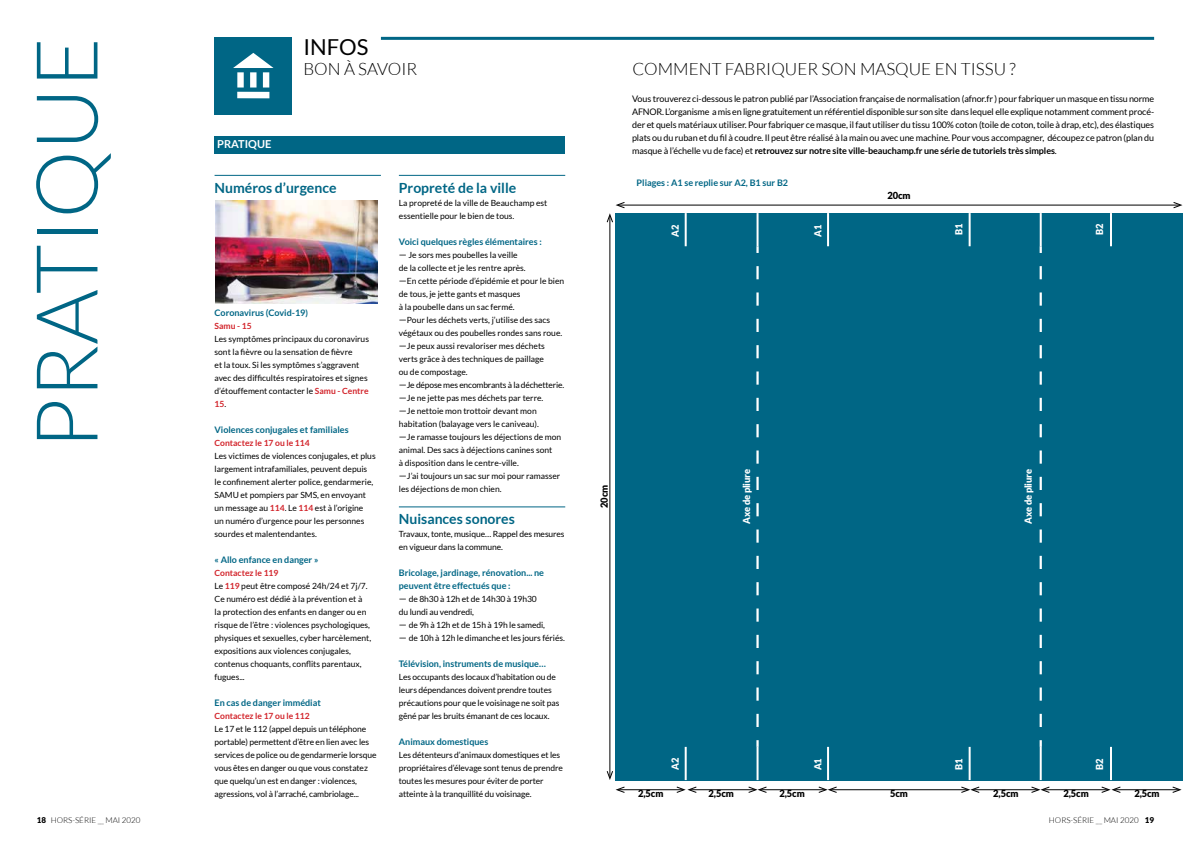
<style>
.page{position:relative;width:1191px;height:842px;background:#fff}
.page>*{position:absolute;margin:0;border:0;box-sizing:border-box;transform-origin:0 0}
.t1{font:300 85.6px "Lato";color:#006685}
.t2{font:22px "Lato";color:#000}
.t3{font:300 17px "Lato";color:#000}
.t4{font:700 14px "Lato";color:#006685}
.t5{font:700 11px "Lato";color:#fff}
.t6{font:900 9.8px "Lato";letter-spacing:-.01em;color:#000;scale:.96 1}
.t7{font:900 9.8px "Lato";letter-spacing:-.01em;color:#fff;scale:.96 1}
.t8{font:9px/13px "Lato";letter-spacing:-.01em;color:#000;text-align:justify}
.t9{font:700 9px/13px "Lato";color:#006685}
.t10{font:8.5px/13px "Lato";color:#000}
.t11{font:700 8.5px "Lato";color:#d2232a}
.t12{font:300 8px "Lato";color:#000}
.s1{font-size:8.5px}
.s2{font-weight:700;color:#d2232a}
.s3{font-size:9.8px}
.s4{font-weight:700}
.s5{font-weight:900}
</style>
<div class="page">
<hr style="left:381px;top:37px;width:773px;height:3px;background:#006685">
<div style="left:214px;top:37px;width:78px;height:77px;background:#006685"></div>
<svg style="left:233px;top:53px;width:40px;height:45px"></svg>
<div style="left:214px;top:137px;width:351px;height:17px;background:#006685"></div>
<hr style="left:214px;top:175px;width:167px;height:1px;background:#006685">
<hr style="left:399px;top:175px;width:166px;height:1px;background:#006685">
<hr style="left:399px;top:506px;width:166px;height:1px;background:#006685">
<img style="left:215px;top:200px;width:162px;height:103px">
<div style="left:615px;top:213px;width:567px;height:567px;background:#006685"></div>
<hr style="left:684px;top:747px;width:2px;height:33px;background:#fff">
<hr style="left:756px;top:747px;width:2px;height:33px;background:#fff">
<hr style="left:827px;top:747px;width:2px;height:33px;background:#fff">
<hr style="left:1039px;top:747px;width:2px;height:33px;background:#fff">
<hr style="left:1110px;top:747px;width:2px;height:33px;background:#fff">
<hr style="left:968px;top:747px;width:2px;height:33px;background:#fff">
<hr style="left:684px;top:213px;width:2px;height:33px;background:#fff">
<hr style="left:756px;top:213px;width:2px;height:33px;background:#fff">
<hr style="left:827px;top:213px;width:2px;height:33px;background:#fff">
<hr style="left:1039px;top:213px;width:2px;height:33px;background:#fff">
<hr style="left:1110px;top:213px;width:2px;height:33px;background:#fff">
<hr style="left:968px;top:213px;width:2px;height:33px;background:#fff">
<svg style="left:756px;top:740px;width:2px;height:7px"></svg>
<svg style="left:756px;top:266px;width:2px;height:461px"></svg>
<svg style="left:756px;top:246px;width:2px;height:7px"></svg>
<hr style="left:609px;top:216px;width:1px;height:561px;background:#000">
<svg style="left:606px;top:771px;width:7px;height:9px"></svg>
<hr style="left:618px;top:205px;width:561px;height:1px;background:#000">
<svg style="left:606px;top:202px;width:18px;height:20px"></svg>
<svg style="left:1173px;top:202px;width:9px;height:6px"></svg>
<hr style="left:618px;top:789px;width:65px;height:1px;background:#000">
<svg style="left:615px;top:786px;width:9px;height:7px"></svg>
<hr style="left:690px;top:789px;width:64px;height:1px;background:#000">
<svg style="left:676px;top:786px;width:20px;height:7px"></svg>
<hr style="left:760px;top:789px;width:65px;height:1px;background:#000">
<svg style="left:748px;top:786px;width:18px;height:7px"></svg>
<hr style="left:973px;top:789px;width:64px;height:1px;background:#000">
<hr style="left:830px;top:789px;width:137px;height:1px;background:#000">
<svg style="left:818px;top:786px;width:18px;height:7px"></svg>
<svg style="left:961px;top:786px;width:18px;height:7px"></svg>
<hr style="left:1043px;top:789px;width:64px;height:1px;background:#000">
<svg style="left:1031px;top:786px;width:18px;height:7px"></svg>
<hr style="left:1114px;top:789px;width:64px;height:1px;background:#000">
<svg style="left:1101px;top:786px;width:19px;height:7px"></svg>
<svg style="left:1172px;top:786px;width:9px;height:7px"></svg>
<svg style="left:1039px;top:740px;width:2px;height:7px"></svg>
<svg style="left:1039px;top:266px;width:2px;height:461px"></svg>
<svg style="left:1039px;top:246px;width:2px;height:7px"></svg>
<h1 class="t1" style="left:21px;top:449px;width:414px;rotate:-90deg">PRATIQUE</h1>
<h2 class="t2" style="left:303px;top:34px;width:67px">INFOS</h2>
<h3 class="t3" style="left:303px;top:60px;width:115px">BON À SAVOIR</h3>
<h3 class="t3" style="left:632px;top:60px;width:385px">COMMENT FABRIQUER SON MASQUE EN TISSU ?</h3>
<p class="t5" style="left:217px;top:138px;width:56px">PRATIQUE</p>
<h3 class="t4" style="left:214px;top:180px;width:123px">Numéros d’urgence</h3>
<p class="t9" style="left:214px;top:306px;width:95px">Coronavirus (Covid-19<span class="s1">)</span></p>
<p class="t11" style="left:214px;top:321px;width:39px">Samu - 15</p>
<p class="t10" style="left:214px;top:333px;width:156px">Les symptômes principaux du coronavirus sont la fièvre ou la sensation de fièvre<br>et la toux. Si les symptômes s’aggravent avec des difficultés respiratoires et signes d’étouffement contacter le <span class="s2">Samu - Centre 15</span>.</p>
<p class="t9" style="left:214px;top:423px;width:136px">Violences conjugales et familiales</p>
<p class="t11" style="left:214px;top:438px;width:97px">Contactez le 17 ou le 114</p>
<p class="t10" style="left:214px;top:450px;width:163px">Les victimes de violences conjugales, et plus largement intrafamiliales, peuvent depuis le confinement alerter police, gendarmerie, SAMU et pompiers par SMS, en envoyant un message au <span class="s2">114</span>. Le <span class="s2">114</span> est à l’origine<br>un numéro d’urgence pour les personnes sourdes et malentendantes.</p>
<p class="t9" style="left:214px;top:553px;width:105px">« Allo enfance en danger »</p>
<p class="t10" style="left:214px;top:567px;width:158px"><span class="s2">Contactez le 119<br></span>Le <span class="s2">119</span> peut être composé 24h/24 et 7j/7.<br>Ce numéro est dédié à la prévention et à<br>la protection des enfants en danger ou en risque de l’être : violences psychologiques, physiques et sexuelles, cyber harcèlement, expositions aux violences conjugales, contenus choquants, conflits parentaux, fugues...</p>
<p class="t9" style="left:214px;top:696px;width:108px">En cas de danger immédiat</p>
<p class="t11" style="left:214px;top:711px;width:97px">Contactez le 17 ou le 112</p>
<p class="t10" style="left:214px;top:723px;width:163px">Le 17 et le 112 (appel depuis un téléphone portable) permettent d’être en lien avec les services de police ou de gendarmerie lorsque vous êtes en danger ou que vous constatez que quelqu’un est en danger : violences, agressions, vol à l’arraché, cambriolage...</p>
<h3 class="t4" style="left:399px;top:180px;width:119px">Propreté de la ville</h3>
<p class="t10" style="left:399px;top:196px;width:150px">La propreté de la ville de Beauchamp est essentielle pour le bien de tous.</p>
<p class="t9" style="left:399px;top:235px;width:144px">Voici quelques règles élémentaires :</p>
<p class="t10" style="left:399px;top:248px;width:167px"><span class="s3">—</span> Je sors mes poubelles la veille<br>de la collecte et je les rentre après.<br><span class="s3">—</span>En cette période d’épidémie et pour le bien de tous, je jette gants et masques<br>à la poubelle dans un sac fermé.<br><span class="s3">—</span>Pour les déchets verts, j’utilise des sacs végétaux ou des poubelles rondes sans roue. <span class="s3">—</span>Je peux aussi revaloriser mes déchets verts grâce à des techniques de paillage<br>ou de compostage.<br><span class="s3">—</span>Je dépose mes encombrants à la déchetterie. <span class="s3">—</span>Je ne jette pas mes déchets par terre.<br><span class="s3">—</span>Je nettoie mon trottoir devant mon habitation (balayage vers le caniveau).<br><span class="s3">—</span>Je ramasse toujours les déjections de mon animal. Des sacs à déjections canines sont<br>à disposition dans le centre-ville.<br><span class="s3">—</span>J’ai toujours un sac sur moi pour ramasser les déjections de mon chien.</p>
<h3 class="t4" style="left:399px;top:511px;width:117px">Nuisances sonores</h3>
<p class="t10" style="left:399px;top:528px;width:167px">Travaux, tonte, musique… Rappel des mesures en vigueur dans la commune.</p>
<p class="t9" style="left:399px;top:566px;width:147px">Bricolage, jardinage, rénovation... ne peuvent être effectués que :</p>
<p class="t10" style="left:399px;top:593px;width:139px"><span class="s3">—</span> de 8h30 à 12h et de 14h30 à 19h30 du lundi au vendredi,</p>
<p class="t10" style="left:399px;top:619px;width:148px"><span class="s3">—</span> de 9h à 12h et de 15h à 19h le samedi,</p>
<p class="t10" style="left:399px;top:632px;width:167px"><span class="s3">—</span> de 10h à 12h le dimanche et les jours fériés.</p>
<p class="t9" style="left:399px;top:657px;width:148px">Télévision, instruments de musique…</p>
<p class="t10" style="left:399px;top:671px;width:162px">Les occupants des locaux d’habitation ou de leurs dépendances doivent prendre toutes précautions pour que le voisinage ne soit pas gêné par les bruits émanant de ces locaux.</p>
<p class="t9" style="left:399px;top:735px;width:91px">Animaux domestiques</p>
<p class="t10" style="left:399px;top:749px;width:166px">Les détenteurs d’animaux domestiques et les propriétaires d’élevage sont tenus de prendre toutes les mesures pour éviter de porter atteinte à la tranquillité du voisinage.</p>
<p class="t8" style="left:632px;top:92px;width:523px">Vous trouverez ci-dessous le patron publié par l’Association française de normalisation (afnor.fr ) pour fabriquer un masque en tissu norme AFNOR. L’organisme a mis en ligne gratuitement un référentiel disponible sur son site dans lequel elle explique notamment comment procé&shy;der et quels matériaux utiliser. Pour fabriquer ce masque, il faut utiliser du tissu 100% coton (toile de coton, toile à drap, etc), des élastiques plats ou du ruban et du fil à coudre. Il peut être réalisé à la main ou avec une machine. Pour vous accompagner, découpez ce patron (plan du masque à l’échelle vu de face) et <span class="s4">retrouvez sur notre site ville-beauchamp.fr une série de tutoriels très simples</span>.</p>
<p class="t9" style="left:636px;top:176px;width:153px">Pliages : A1 se replie sur A2, B1 sur B2</p>
<p class="t7" style="left:669px;top:237px;width:14px;rotate:-90deg">A2</p>
<p class="t7" style="left:812px;top:237px;width:14px;rotate:-90deg">A1</p>
<p class="t6" style="left:887px;top:190px;width:26px">20cm</p>
<p class="t7" style="left:953px;top:235px;width:13px;rotate:-90deg">B1</p>
<p class="t7" style="left:1093px;top:235px;width:13px;rotate:-90deg">B2</p>
<p class="t6" style="left:598px;top:508px;width:26px;rotate:-90deg">20cm</p>
<p class="t7" style="left:741px;top:524px;width:59px;rotate:-90deg">Axe de pliure</p>
<p class="t7" style="left:1022px;top:524px;width:59px;rotate:-90deg">Axe de pliure</p>
<p class="t7" style="left:669px;top:770px;width:14px;rotate:-90deg">A2</p>
<p class="t7" style="left:812px;top:770px;width:14px;rotate:-90deg">A1</p>
<p class="t7" style="left:953px;top:770px;width:13px;rotate:-90deg">B1</p>
<p class="t7" style="left:1093px;top:770px;width:13px;rotate:-90deg">B2</p>
<p class="t6" style="left:638px;top:788px;width:28px">2,5cm</p>
<p class="t6" style="left:708px;top:788px;width:28px">2,5cm</p>
<p class="t6" style="left:779px;top:788px;width:28px">2,5cm</p>
<p class="t6" style="left:890px;top:788px;width:20px">5cm</p>
<p class="t6" style="left:993px;top:788px;width:28px">2,5cm</p>
<p class="t6" style="left:1063px;top:788px;width:28px">2,5cm</p>
<p class="t6" style="left:1134px;top:788px;width:28px">2,5cm</p>
<p class="t12" style="left:37px;top:816px;width:105px"><span class="s5">18</span> HORS-SÉRIE __ MAI 2020</p>
<p class="t12" style="left:1049px;top:816px;width:107px">HORS-SÉRIE __ MAI 2020 <span class="s5">19</span></p>
</div>
